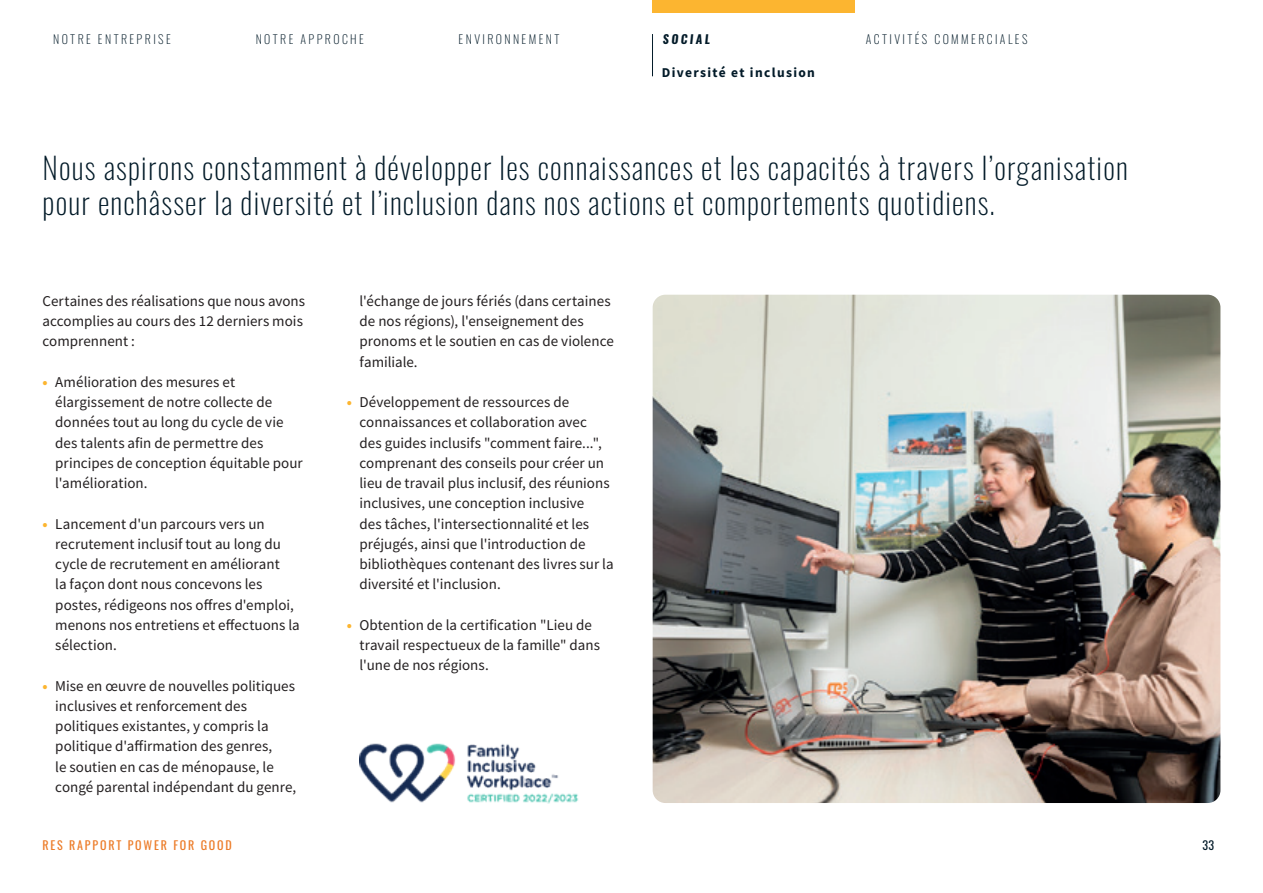
<style>
.page{position:relative;width:1263px;height:893px;background:#fff}
.page>*{position:absolute;margin:0;border:0;box-sizing:border-box;transform-origin:0 0}
.t1{font:200 30px/34.5px "Oswald";letter-spacing:.04em;color:#021a28}
.t2{font:15px/20.2px "Source Sans Pro";color:#231f20}
.t3{font:700 13.5px "Source Sans Pro";letter-spacing:.1em;color:#021a28}
.t4{font:200 12px "Oswald";letter-spacing:.2em;color:#021a28}
.t5{font:12px "Oswald";letter-spacing:.15em;color:#ec7b27}
.t6{font:italic 700 12px "Oswald";letter-spacing:.2em;color:#021a28}
.t7{font:12px "Oswald";color:#021a28}
.s1{font-weight:700;color:#fcb530}
</style>
<div class="page">
<div style="left:652px;top:0;width:203px;height:13px;background:#fcb530"></div>
<svg style="left:652px;top:35px;width:1px;height:42px"></svg>
<img style="left:653px;top:295px;width:567px;height:508px">
<img style="left:359px;top:743px;width:220px;height:60px">
<p class="t4" style="left:53px;top:29px;width:119px">NOTRE ENTREPRISE</p>
<p class="t4" style="left:256px;top:29px;width:110px">NOTRE APPROCHE</p>
<p class="t4" style="left:459px;top:29px;width:102px">ENVIRONNEMENT</p>
<p class="t6" style="left:663px;top:31px;width:49px">SOCIAL</p>
<p class="t4" style="left:866px;top:29px;width:163px">ACTIVITÉS COMMERCIALES</p>
<p class="t3" style="left:662px;top:63px;width:155px">Diversité et inclusion</p>
<h1 class="t1" style="left:43px;top:148px;width:1087px">Nous aspirons constamment à développer les connaissances et les capacités à travers l’organisation pour enchâsser la diversité et l’inclusion dans nos actions et comportements quotidiens.</h1>
<p class="t2" style="left:43px;top:291px;width:264px">Certaines des réalisations que nous avons accomplies au cours des 12 derniers mois comprennent :</p>
<p class="t2" style="left:55px;top:372px;width:249px;text-indent:-13px"><span class="s1">•</span> Amélioration des mesures et élargissement de notre collecte de données tout au long du cycle de vie des talents afin de permettre des principes de conception équitable pour l'amélioration.</p>
<p class="t2" style="left:55px;top:513px;width:246px;text-indent:-13px"><span class="s1">•</span> Lancement d'un parcours vers un recrutement inclusif tout au long du cycle de recrutement en améliorant<br>la façon dont nous concevons les postes, rédigeons nos offres d'emploi, menons nos entretiens et effectuons la sélection.</p>
<p class="t2" style="left:55px;top:675px;width:242px;text-indent:-13px"><span class="s1">•</span> Mise en œuvre de nouvelles politiques inclusives et renforcement des politiques existantes, y compris la politique d'affirmation des genres,<br>le soutien en cas de ménopause, le congé parental indépendant du genre,</p>
<p class="t2" style="left:359px;top:291px;width:256px">l'échange de jours fériés (dans certaines de nos régions), l'enseignement des pronoms et le soutien en cas de violence familiale.</p>
<p class="t2" style="left:359px;top:392px;width:256px;text-indent:-13px"><span class="s1">•</span> Développement de ressources de connaissances et collaboration avec<br>des guides inclusifs "comment faire...", comprenant des conseils pour créer un lieu de travail plus inclusif, des réunions inclusives, une conception inclusive<br>des tâches, l'intersectionnalité et les préjugés, ainsi que l'introduction de bibliothèques contenant des livres sur la diversité et l'inclusion.</p>
<p class="t2" style="left:359px;top:615px;width:242px;text-indent:-13px"><span class="s1">•</span> Obtention de la certification "Lieu de travail respectueux de la famille" dans l'une de nos régions.</p>
<p class="t5" style="left:43px;top:835px;width:191px">RES RAPPORT POWER FOR GOOD</p>
<p class="t7" style="left:1202px;top:835px;width:13px">33</p>
</div>
